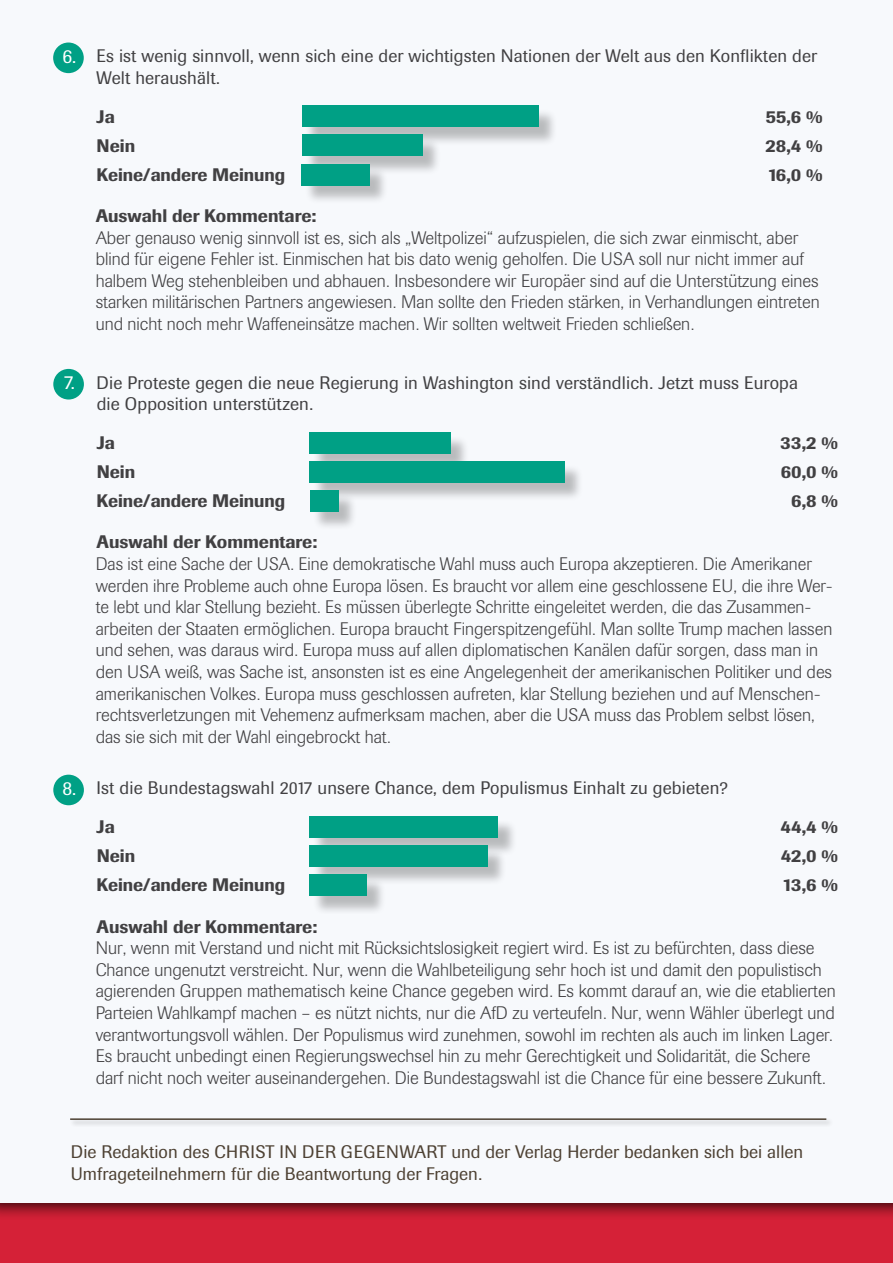
<style>
.page{position:relative;width:893px;height:1263px;background:#fff}
.page>*{position:absolute;margin:0;border:0;box-sizing:border-box;transform-origin:0 0}
.t1{font:19.5px "Berthold Imago BQ";color:#fff}
.t2{font:300 18px/21.6px "Berthold Imago BQ";color:#414042}
.t3{font:18px/21.6px "Berthold Imago BQ";letter-spacing:.005em;color:#414042}
.t4{font:500 18px "Berthold Imago BQ";color:#414042}
.t5{font:18px/21.6px "Berthold Imago BQ";color:#4d4133}
</style>
<div class="page">
<svg style="left:0;top:1203px;width:893px;height:60px;background:#c81e33"></svg>
<div style="left:0;top:0;width:893px;height:1203px;background:#f7f9fc"></div>
<div style="left:69px;top:1117px;width:765px;height:10px;background:#eaecef"></div>
<hr style="left:70px;top:1118px;width:756px;height:2px;background:#4d4133">
<div style="left:312px;top:434px;width:157px;height:38px;background:#000;opacity:.25"></div>
<div style="left:310px;top:432px;width:141px;height:21px;background:#00a085"></div>
<div style="left:312px;top:463px;width:271px;height:38px;background:#000;opacity:.25"></div>
<div style="left:310px;top:461px;width:255px;height:21px;background:#00a085"></div>
<div style="left:312px;top:492px;width:45px;height:38px;background:#000;opacity:.25"></div>
<div style="left:310px;top:490px;width:28px;height:21px;background:#00a085"></div>
<div style="left:53px;top:369px;width:31px;height:30px;background:#00a085;border-radius:50%"></div>
<div style="left:312px;top:818px;width:205px;height:38px;background:#000;opacity:.25"></div>
<div style="left:310px;top:816px;width:188px;height:21px;background:#00a085"></div>
<div style="left:312px;top:847px;width:195px;height:38px;background:#000;opacity:.25"></div>
<div style="left:310px;top:845px;width:178px;height:21px;background:#00a085"></div>
<div style="left:312px;top:876px;width:74px;height:38px;background:#000;opacity:.25"></div>
<div style="left:310px;top:874px;width:57px;height:22px;background:#00a085"></div>
<div style="left:53px;top:775px;width:31px;height:30px;background:#00a085;border-radius:50%"></div>
<div style="left:304px;top:108px;width:253px;height:37px;background:#000;opacity:.25"></div>
<div style="left:302px;top:106px;width:236px;height:21px;background:#00a085"></div>
<div style="left:304px;top:137px;width:137px;height:38px;background:#000;opacity:.25"></div>
<div style="left:302px;top:135px;width:121px;height:21px;background:#00a085"></div>
<div style="left:304px;top:166px;width:85px;height:38px;background:#000;opacity:.25"></div>
<div style="left:302px;top:164px;width:68px;height:21px;background:#00a085"></div>
<div style="left:53px;top:43px;width:31px;height:30px;background:#00a085;border-radius:50%"></div>
<p class="t1" style="left:62px;top:45px;width:15px">6.</p>
<p class="t3" style="left:97px;top:45px;width:722px">Es ist wenig sinnvoll, wenn sich eine der wichtigsten Nationen der Welt aus den Konflikten der<br>Welt heraushält.</p>
<p class="t4" style="left:97px;top:105px;width:20px">Ja</p>
<p class="t4" style="left:765px;top:105px;width:59px">55,6 %</p>
<p class="t4" style="left:97px;top:135px;width:40px">Nein</p>
<p class="t4" style="left:765px;top:135px;width:59px">28,4 %</p>
<p class="t4" style="left:97px;top:164px;width:190px">Keine/andere Meinung</p>
<p class="t4" style="left:767px;top:164px;width:57px">16,0 %</p>
<p class="t4" style="left:96px;top:205px;width:222px">Auswahl der Kommentare:</p>
<p class="t2" style="left:96px;top:227px;width:726px">Aber genauso wenig sinnvoll ist es, sich als „Weltpolizei“ aufzuspielen, die sich zwar einmischt, aber blind für eigene Fehler ist. Einmischen hat bis dato wenig geholfen. Die USA soll nur nicht immer auf halbem Weg stehenbleiben und abhauen. Insbesondere wir Europäer sind auf die Unterstützung eines starken militärischen Partners angewiesen. Man sollte den Frieden stärken, in Verhandlungen eintreten und nicht noch mehr Waffeneinsätze machen. Wir sollten weltweit Frieden schließen.</p>
<p class="t1" style="left:64px;top:371px;width:12px">7.</p>
<p class="t3" style="left:97px;top:372px;width:703px">Die Proteste gegen die neue Regierung in Washington sind verständlich. Jetzt muss Europa die Opposition unterstützen.</p>
<p class="t4" style="left:97px;top:432px;width:20px">Ja</p>
<p class="t4" style="left:780px;top:432px;width:59px">33,2 %</p>
<p class="t4" style="left:97px;top:461px;width:40px">Nein</p>
<p class="t4" style="left:781px;top:461px;width:59px">60,0 %</p>
<p class="t4" style="left:97px;top:490px;width:190px">Keine/andere Meinung</p>
<p class="t4" style="left:791px;top:490px;width:48px">6,8 %</p>
<p class="t4" style="left:97px;top:531px;width:222px">Auswahl der Kommentare:</p>
<p class="t2" style="left:96px;top:553px;width:738px">Das ist eine Sache der USA. Eine demokratische Wahl muss auch Europa akzeptieren. Die Amerikaner werden ihre Probleme auch ohne Europa lösen. Es braucht vor allem eine geschlossene EU, die ihre Wer&shy;te lebt und klar Stellung bezieht. Es müssen überlegte Schritte eingeleitet werden, die das Zusammen&shy;arbeiten der Staaten ermöglichen. Europa braucht Fingerspitzengefühl. Man sollte Trump machen lassen und sehen, was daraus wird. Europa muss auf allen diplomatischen Kanälen dafür sorgen, dass man in den USA weiß, was Sache ist, ansonsten ist es eine Angelegenheit der amerikanischen Politiker und des amerikanischen Volkes. Europa muss geschlossen aufreten, klar Stellung beziehen und auf Menschen&shy;rechtsverletzungen mit Vehemenz aufmerksam machen, aber die USA muss das Problem selbst lösen, das sie sich mit der Wahl eingebrockt hat.</p>
<p class="t1" style="left:62px;top:777px;width:15px">8.</p>
<p class="t3" style="left:97px;top:777px;width:633px">Ist die Bundestagswahl 2017 unsere Chance, dem Populismus Einhalt zu gebieten?</p>
<p class="t4" style="left:97px;top:816px;width:20px">Ja</p>
<p class="t4" style="left:780px;top:816px;width:59px">44,4 %</p>
<p class="t4" style="left:97px;top:845px;width:40px">Nein</p>
<p class="t4" style="left:781px;top:845px;width:59px">42,0 %</p>
<p class="t4" style="left:97px;top:874px;width:190px">Keine/andere Meinung</p>
<p class="t4" style="left:782px;top:874px;width:57px">13,6 %</p>
<p class="t4" style="left:97px;top:915px;width:222px">Auswahl der Kommentare:</p>
<p class="t2" style="left:96px;top:937px;width:741px">Nur, wenn mit Verstand und nicht mit Rücksichtslosigkeit regiert wird. Es ist zu befürchten, dass diese Chance ungenutzt verstreicht. Nur, wenn die Wahlbeteiligung sehr hoch ist und damit den populistisch agierenden Gruppen mathematisch keine Chance gegeben wird. Es kommt darauf an, wie die etablierten Parteien Wahlkampf machen – es nützt nichts, nur die AfD zu verteufeln. Nur, wenn Wähler überlegt und verantwortungsvoll wählen. Der Populismus wird zunehmen, sowohl im rechten als auch im linken Lager.<br>Es braucht unbedingt einen Regierungswechsel hin zu mehr Gerechtigkeit und Solidarität, die Schere darf nicht noch weiter auseinandergehen. Die Bundestagswahl ist die Chance für eine bessere Zukunft.</p>
<p class="t5" style="left:71px;top:1141px;width:734px">Die Redaktion des CHRIST IN DER GEGENWART und der Verlag Herder bedanken sich bei allen<br>Umfrageteilnehmern für die Beantwortung der Fragen.</p>
</div>
